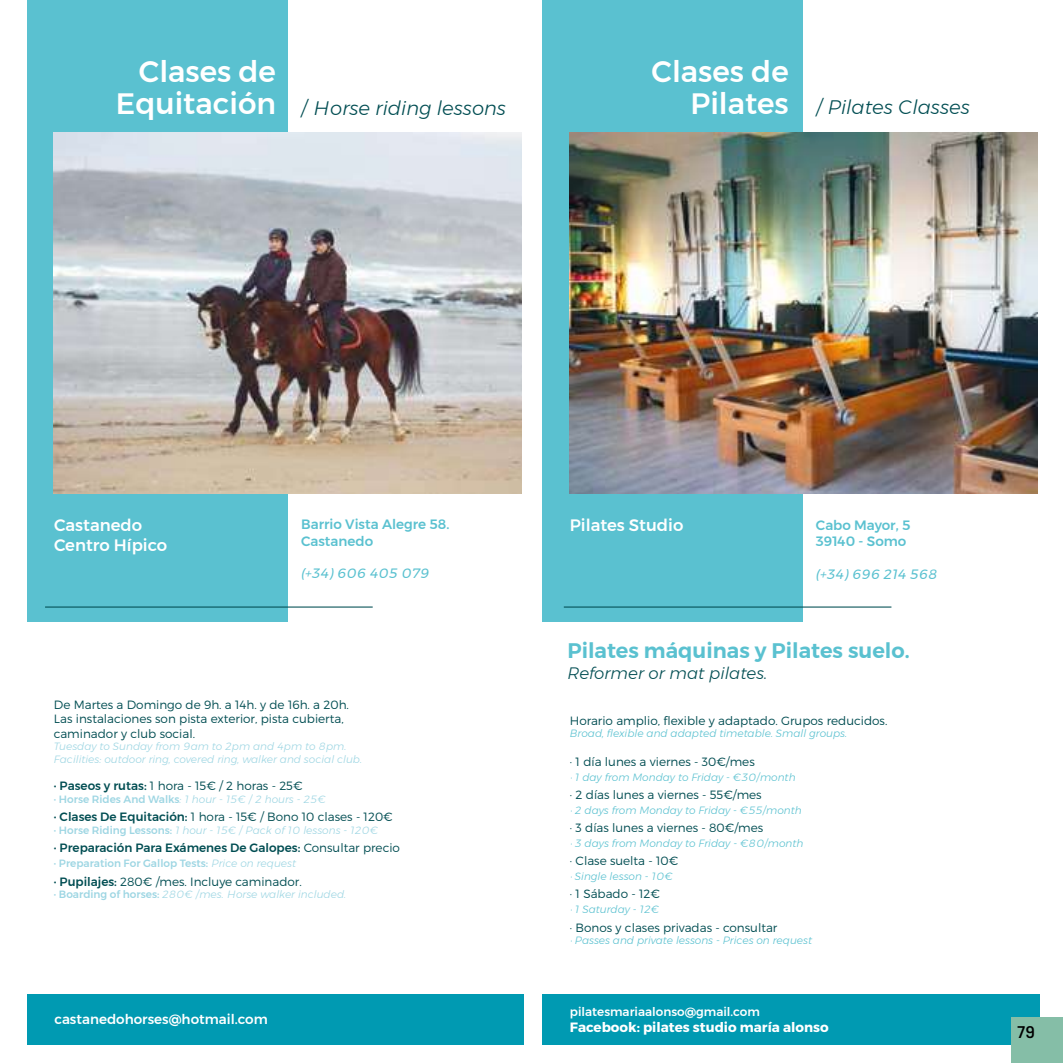
<style>
.page{position:relative;width:1063px;height:1063px;background:#fff}
.page>*{position:absolute;margin:0;border:0;box-sizing:border-box;transform-origin:0 0}
.t1{font:500 29.4px/31.2px "Montserrat";color:#fff;text-align:right}
.t2{font:600 21px "Montserrat";color:#5ac1d0}
.t3{font:italic 300 19.5px "Montserrat";color:#004d52}
.t4{font:500 18px "Ciutadella";color:#000}
.t5{font:500 16.5px/19.8px "Montserrat";color:#fff}
.t6{font:italic 300 16.5px "Montserrat";color:#004d52}
.t7{font:500 13.5px/16.2px "Montserrat";color:#5ac1d0}
.t8{font:700 13.5px "Montserrat";color:#fff}
.t9{font:italic 13.5px "Montserrat";color:#5ac1d0}
.t10{font:500 13.5px "Montserrat";color:#fff}
.t11{font:300 12px/14.4px "Montserrat";color:#004d52}
.t12{font:500 12px "Montserrat";color:#004d52}
.t13{font:500 12px "Montserrat";color:#fff}
.t14{font:italic 300 10.5px/12.6px "Montserrat";color:#9ed6e3}
.t15{font:italic 300 10.5px "Montserrat";color:#5ac1d0}
.t16{font:500 10.5px "Montserrat";color:#9ed6e3}
.s1{font-weight:500}
.s2{font-weight:500;font-style:normal}
.s3{font-weight:300}
.s4{font-weight:300;font-style:italic}
</style>
<div class="page">
<div style="left:28px;top:994px;width:496px;height:50px;background:#009ab2"></div>
<div style="left:542px;top:994px;width:498px;height:50px;background:#009ab2"></div>
<div style="left:542px;top:0;width:261px;height:621px;background:#5ac1d0"></div>
<div style="left:27px;top:0;width:261px;height:621px;background:#5ac1d0"></div>
<hr style="left:564px;top:607px;width:327px;height:1px;background:#004d52">
<hr style="left:45px;top:607px;width:328px;height:1px;background:#004d52">
<img style="left:54px;top:132px;width:468px;height:362px">
<img style="left:570px;top:132px;width:468px;height:362px">
<div style="left:1011px;top:1017px;width:52px;height:46px;background:#85bea7"></div>
<h1 class="t1" style="left:116px;top:56px;width:162px">Clases de<br>Equitación</h1>
<h3 class="t3" style="left:301px;top:93px;width:206px">/ Horse riding lessons</h3>
<h1 class="t1" style="left:652px;top:56px;width:139px">Clases de<br>Pilates</h1>
<h3 class="t3" style="left:816px;top:92px;width:155px">/ Pilates Classes</h3>
<h3 class="t5" style="left:54px;top:515px;width:115px">Castanedo<br>Centro Hípico</h3>
<h3 class="t5" style="left:570px;top:515px;width:115px">Pilates Studio</h3>
<p class="t7" style="left:301px;top:516px;width:150px">Barrio Vista Alegre 58.<br>Castanedo</p>
<p class="t9" style="left:301px;top:563px;width:130px">(+34) 606 405 079</p>
<p class="t7" style="left:816px;top:517px;width:96px">Cabo Mayor, 5<br>39140 - Somo</p>
<p class="t9" style="left:816px;top:564px;width:123px">(+34) 696 214 568</p>
<p class="t11" style="left:54px;top:697px;width:297px">De Martes a Domingo de 9h. a 14h. y de 16h. a 20h.<br>Las instalaciones son pista exterior, pista cubierta, caminador y club social.</p>
<p class="t14" style="left:54px;top:740px;width:310px">Tuesday to Sunday from 9am to 2pm and 4pm to 8pm.<br>Facilities: outdoor ring, covered ring, walker and social club.</p>
<p class="t11" style="left:54px;top:778px;width:250px"><span class="s1">· Paseos y rutas:</span> 1 hora - 15€ / 2 horas - 25€</p>
<p class="t14" style="left:54px;top:792px;width:273px"><span class="s2">· Horse Rides And Walks</span>: 1 hour - 15€ / 2 hours - 25€</p>
<p class="t11" style="left:54px;top:810px;width:340px"><span class="s1">· Clases De Equitación:</span> 1 hora - 15€ / Bono 10 clases - 120€</p>
<p class="t14" style="left:54px;top:824px;width:326px"><span class="s2">· Horse Riding Lessons:</span> 1 hour - 15€ / Pack of 10 lessons - 120€</p>
<p class="t12" style="left:54px;top:839px;width:348px">· Preparación Para Exámenes De Galopes: <span class="s3">Consultar precio</span></p>
<p class="t16" style="left:54px;top:855px;width:244px">· Preparation For Gallop Tests: <span class="s4">Price on request</span></p>
<p class="t11" style="left:54px;top:874px;width:249px"><span class="s1">· Pupilajes:</span> 280€ /mes. Incluye caminador.</p>
<p class="t14" style="left:54px;top:888px;width:294px"><span class="s2">· Boarding of horses:</span> 280€ /mes. Horse walker included.</p>
<p class="t10" style="left:55px;top:1009px;width:215px">castanedohorses@hotmail.com</p>
<h2 class="t2" style="left:567px;top:634px;width:344px">Pilates máquinas y Pilates suelo.</h2>
<h3 class="t6" style="left:567px;top:660px;width:201px">Reformer or mat pilates.</h3>
<p class="t11" style="left:570px;top:713px;width:319px">Horario amplio, flexible y adaptado. Grupos reducidos.</p>
<p class="t15" style="left:570px;top:726px;width:279px">Broad, flexible and adapted timetable. Small groups.</p>
<p class="t11" style="left:570px;top:755px;width:186px">· 1 día lunes a viernes - 30€/mes</p>
<p class="t15" style="left:570px;top:769px;width:227px">· 1 day from Monday to Friday - €30/month</p>
<p class="t11" style="left:570px;top:788px;width:193px">· 2 días lunes a viernes - 55€/mes</p>
<p class="t15" style="left:570px;top:802px;width:233px">· 2 days from Monday to Friday - €55/month</p>
<p class="t11" style="left:570px;top:821px;width:195px">· 3 días lunes a viernes - 80€/mes</p>
<p class="t15" style="left:570px;top:835px;width:235px">· 3 days from Monday to Friday - €80/month</p>
<p class="t11" style="left:570px;top:854px;width:110px">· Clase suelta - 10€</p>
<p class="t15" style="left:570px;top:868px;width:104px">· Single lesson - 10€</p>
<p class="t11" style="left:570px;top:887px;width:92px">· 1 Sábado - 12€</p>
<p class="t15" style="left:570px;top:901px;width:91px">· 1 Saturday - 12€</p>
<p class="t11" style="left:570px;top:920px;width:209px">· Bonos y clases privadas - consultar</p>
<p class="t15" style="left:570px;top:933px;width:244px">· Passes and private lessons - Prices on request</p>
<p class="t13" style="left:570px;top:1002px;width:191px">pilatesmariaalonso@gmail.com</p>
<p class="t8" style="left:570px;top:1019px;width:260px">Facebook: pilates studio maría alonso</p>
<h3 class="t4" style="left:1017px;top:1023px;width:19px">79</h3>
</div>
